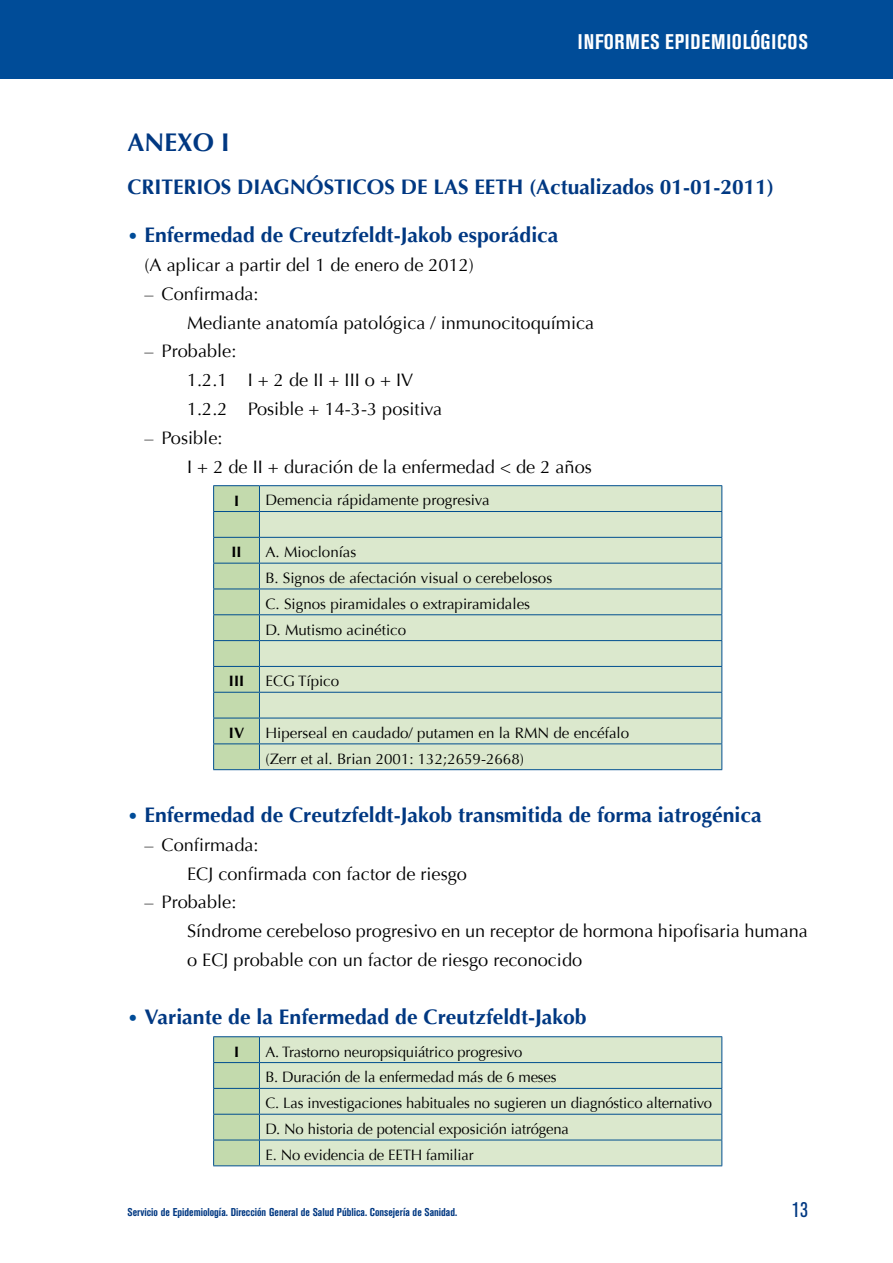
<style>
.page{position:relative;width:893px;height:1263px;background:#fff}
.page>*{position:absolute;margin:0;border:0;box-sizing:border-box;transform-origin:0 0}
.t1{font:700 25.5px "Optima";color:#003882}
.t2{font:700 21px "Optima";color:#003882}
.t3{font:700 condensed 21px "Akzidenz Grotesk BE";letter-spacing:.035em;color:#fff}
.t4{font:condensed 21px "Akzidenz Grotesk BE";color:#003882}
.t5{font:18px/28.8px "Optima";color:#000}
.t6{font:15px/25.8px "Optima";letter-spacing:-.01em;color:#000}
.t7{font:700 15px "Optima";color:#000}
.t8{font:700 condensed 11.25px "Akzidenz Grotesk BE";color:#003882}
.s1{font-weight:400;font-size:18px;color:#004c98}
</style>
<div class="page">
<div style="left:0;top:0;width:893px;height:79px;background:#004c98"></div>
<div style="left:260px;top:486px;width:461px;height:283px;background:#dbe8cd"></div>
<hr style="left:213px;top:485px;width:46px;height:1px;background:#004e8f">
<hr style="left:259px;top:485px;width:463px;height:1px;background:#004e8f">
<hr style="left:259px;top:511px;width:463px;height:1px;background:#004e8f">
<hr style="left:259px;top:537px;width:463px;height:1px;background:#004e8f">
<hr style="left:259px;top:563px;width:463px;height:1px;background:#004e8f">
<hr style="left:259px;top:589px;width:463px;height:1px;background:#004e8f">
<hr style="left:259px;top:614px;width:463px;height:1px;background:#004e8f">
<hr style="left:259px;top:640px;width:463px;height:1px;background:#004e8f">
<hr style="left:259px;top:666px;width:463px;height:1px;background:#004e8f">
<hr style="left:259px;top:692px;width:463px;height:1px;background:#004e8f">
<hr style="left:259px;top:718px;width:463px;height:1px;background:#004e8f">
<hr style="left:259px;top:743px;width:463px;height:1px;background:#004e8f">
<svg style="left:213px;top:486px;width:47px;height:283px;background:#b4cfaa"></svg>
<svg style="left:721px;top:486px;width:1px;height:283px"></svg>
<hr style="left:213px;top:769px;width:46px;height:1px;background:#004e8f">
<hr style="left:259px;top:769px;width:463px;height:1px;background:#004e8f">
<div style="left:260px;top:1037px;width:461px;height:128px;background:#dbe8cd"></div>
<hr style="left:213px;top:1036px;width:46px;height:1px;background:#004e8f">
<hr style="left:259px;top:1036px;width:463px;height:1px;background:#004e8f">
<hr style="left:259px;top:1062px;width:463px;height:1px;background:#004e8f">
<hr style="left:259px;top:1088px;width:463px;height:1px;background:#004e8f">
<hr style="left:259px;top:1114px;width:463px;height:1px;background:#004e8f">
<hr style="left:259px;top:1140px;width:463px;height:1px;background:#004e8f">
<svg style="left:213px;top:1037px;width:47px;height:128px;background:#b4cfaa"></svg>
<svg style="left:721px;top:1037px;width:1px;height:128px"></svg>
<hr style="left:213px;top:1165px;width:46px;height:1px;background:#004e8f">
<hr style="left:259px;top:1165px;width:463px;height:1px;background:#004e8f">
<h2 class="t3" style="left:578px;top:29px;width:231px">INFORMES EPIDEMIOLÓGICOS</h2>
<h1 class="t1" style="left:128px;top:128px;width:103px">ANEXO I</h1>
<h2 class="t2" style="left:128px;top:174px;width:648px">CRITERIOS DIAGNÓSTICOS DE LAS EETH (Actualizados 01-01-2011)</h2>
<h2 class="t2" style="left:128px;top:223px;width:432px"><span class="s1">•</span> Enfermedad de Creutzfeldt-Jakob esporádica</h2>
<p class="t5" style="left:145px;top:250px;width:331px">(A aplicar a partir del 1 de enero de 2012)</p>
<p class="t5" style="left:187px;top:279px;width:409px;text-indent:-43px">– Confirmada:<br>Mediante anatomía patológica / inmunocitoquímica</p>
<p class="t5" style="left:187px;top:337px;width:257px;text-indent:-43px">– Probable:<br>1.2.1 I + 2 de II + III o + IV<br>1.2.2 Posible + 14-3-3 positiva</p>
<p class="t5" style="left:187px;top:424px;width:406px;text-indent:-43px">– Posible:<br>I + 2 de II + duración de la enfermedad &lt; de 2 años</p>
<p class="t7" style="left:234px;top:492px;width:7px">I</p>
<p class="t6" style="left:265px;top:488px;width:226px">Demencia rápidamente progresiva</p>
<p class="t7" style="left:231px;top:543px;width:12px">II</p>
<p class="t6" style="left:265px;top:539px;width:288px">A. Mioclonías<br>B. Signos de afectación visual o cerebelosos<br>C. Signos piramidales o extrapiramidales<br>D. Mutismo acinético</p>
<p class="t7" style="left:229px;top:672px;width:17px">III</p>
<p class="t6" style="left:265px;top:668px;width:75px">ECG Típico</p>
<p class="t7" style="left:229px;top:724px;width:17px">IV</p>
<p class="t6" style="left:265px;top:720px;width:365px">Hiperseal en caudado/ putamen en la RMN de encéfalo (Zerr et al. Brian 2001: 132;2659-2668)</p>
<h2 class="t2" style="left:128px;top:802px;width:636px"><span class="s1">•</span> Enfermedad de Creutzfeldt-Jakob transmitida de forma iatrogénica</h2>
<p class="t5" style="left:187px;top:830px;width:281px;text-indent:-43px">– Confirmada:<br>ECJ confirmada con factor de riesgo</p>
<p class="t5" style="left:187px;top:888px;width:622px;text-indent:-43px">– Probable:<br>Síndrome cerebeloso progresivo en un receptor de hormona hipofisaria humana o ECJ probable con un factor de riesgo reconocido</p>
<h2 class="t2" style="left:128px;top:1005px;width:461px"><span class="s1">•</span> Variante de la Enfermedad de Creutzfeldt-Jakob</h2>
<p class="t7" style="left:234px;top:1043px;width:7px">I</p>
<p class="t6" style="left:265px;top:1039px;width:448px">A. Trastorno neuropsiquiátrico progresivo<br>B. Duración de la enfermedad más de 6 meses<br>C. Las investigaciones habituales no sugieren un diagnóstico alternativo D. No historia de potencial exposición iatrógena<br>E. No evidencia de EETH familiar</p>
<p class="t8" style="left:128px;top:1205px;width:331px">Servicio de Epidemiología. Dirección General de Salud Pública. Consejería de Sanidad.</p>
<h2 class="t4" style="left:792px;top:1198px;width:17px">13</h2>
</div>
